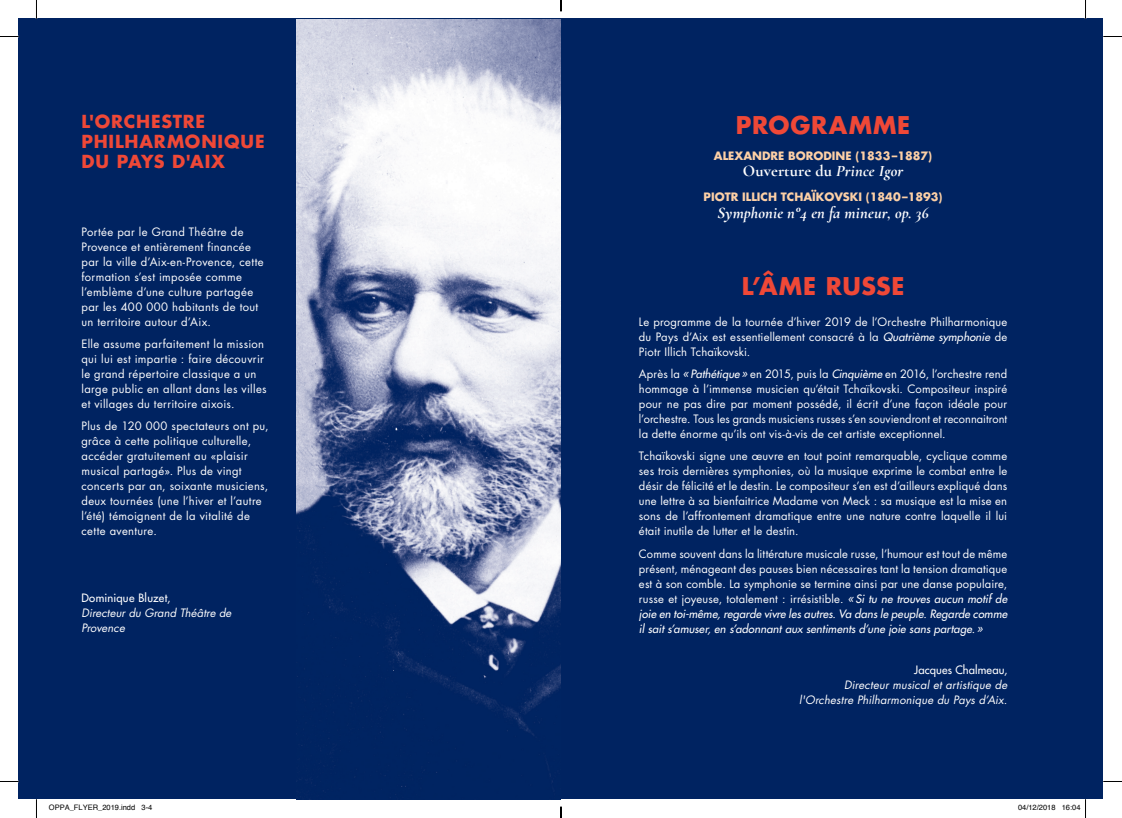
<style>
.page{position:relative;width:1122px;height:818px;background:#fff}
.page>*{position:absolute;margin:0;border:0;box-sizing:border-box;transform-origin:0 0}
.t1{font:700 23.75px "Futura LT";letter-spacing:.03em;color:#ef4837}
.t2{font:700 17.5px/20px "Futura LT";letter-spacing:.045em;color:#ef4837}
.t3{font:italic 700 16.25px "Cormorant Garamond";letter-spacing:.01em;color:#fff}
.t4{font:700 16.25px "Cormorant Garamond";letter-spacing:.01em;color:#fff}
.t5{font:11.25px/15px "Futura LT";letter-spacing:.025em;color:#fff;text-align:justify}
.t6{font:italic 11.25px/15px "Futura LT";letter-spacing:.01em;color:#fff;text-align:right}
.t7{font:700 11.25px "Futura LT";color:#fdd0a6}
.t8{font:11.25px "Futura LT";letter-spacing:.015em;color:#fff}
.t9{font:7.5px "Helvetica";color:#000}
.s1{font-style:italic}
</style>
<div class="page">
<div style="left:19px;top:19px;width:1084px;height:779px;background:#002361"></div>
<img style="left:296px;top:19px;width:265px;height:776px">
<svg style="left:0;top:36px;width:19px;height:1px"></svg>
<svg style="left:1103px;top:36px;width:19px;height:1px"></svg>
<svg style="left:36px;top:0;width:1px;height:19px"></svg>
<svg style="left:36px;top:798px;width:1px;height:19px"></svg>
<svg style="left:1085px;top:0;width:1px;height:19px"></svg>
<svg style="left:1062px;top:798px;width:24px;height:19px"></svg>
<svg style="left:560px;top:0;width:2px;height:11px"></svg>
<svg style="left:560px;top:806px;width:2px;height:11px"></svg>
<h2 class="t2" style="left:81px;top:111px;width:185px">L'ORCHESTRE<br>PHILHARMONIQUE<br>DU PAYS D'AIX</h2>
<p class="t5" style="left:81px;top:224px;width:184px;text-align:left">Portée par le Grand Théâtre de<br>Provence et entièrement financée par la ville d’Aix-en-Provence, cette formation s’est imposée comme l’emblème d’une culture partagée par les 400 000 habitants de tout un territoire autour d’Aix.</p>
<p class="t5" style="left:81px;top:336px;width:187px;text-align:left">Elle assume parfaitement la mission qui lui est impartie : faire découvrir le grand répertoire classique a un large public en allant dans les villes et villages du territoire aixois.</p>
<p class="t5" style="left:81px;top:418px;width:189px;text-align:left">Plus de 120 000 spectateurs ont pu, grâce à cette politique culturelle, accéder gratuitement au «plaisir musical partagé». Plus de vingt concerts par an, soixante musiciens, deux tournées (une l’hiver et l’autre l’été) témoignent de la vitalité de cette aventure.</p>
<p class="t8" style="left:81px;top:590px;width:90px">Dominique Bluzet,</p>
<p class="t6" style="left:81px;top:605px;width:151px;text-align:left">Directeur du Grand Théâtre de<br>Provence</p>
<h1 class="t1" style="left:736px;top:109px;width:176px">PROGRAMME</h1>
<p class="t7" style="left:714px;top:148px;width:220px">ALEXANDRE BORODINE (1833–1887)</p>
<h3 class="t4" style="left:743px;top:161px;width:162px">Ouverture du <span class="s1">Prince Igor</span></h3>
<p class="t7" style="left:703px;top:189px;width:240px">PIOTR ILLICH TCHAÏKOVSKI (1840–1893)</p>
<h3 class="t3" style="left:717px;top:202px;width:213px">Symphonie n°4 en fa mineur, op. 36</h3>
<h1 class="t1" style="left:742px;top:270px;width:164px">L’ÂME RUSSE</h1>
<p class="t5" style="left:639px;top:314px;width:370px">Le programme de la tournée d’hiver 2019 de l’Orchestre Philharmonique du Pays d’Aix est essentiellement consacré à la <span class="s1">Quatrième symphoni</span><span class="s1">e</span> de Piotr Illich Tchaïkovski.</p>
<p class="t5" style="left:639px;top:366px;width:370px">Après la <span class="s1">« Pathétique»</span> en 2015, puis la <span class="s1">Cinquième</span> en 2016, l’orchestre rend hommage à l’immense musicien qu’était Tchaïkovski. Compositeur inspiré pour ne pas dire par moment possédé, il écrit d’une façon idéale pour l’orchestre. Tous les grands musiciens russes s’en souviendront et reconnaitront la dette énorme qu’ils ont vis-à-vis de cet artiste exceptionnel.</p>
<p class="t5" style="left:639px;top:448px;width:370px">Tchaïkovski signe une œuvre en tout point remarquable, cyclique comme ses trois dernières symphonies, où la musique exprime le combat entre le désir de félicité et le destin. Le compositeur s’en est d’ailleurs expliqué dans une lettre à sa bienfaitrice Madame von Meck : sa musique est la mise en sons de l’affrontement dramatique entre une nature contre laquelle il lui était inutile de lutter et le destin.</p>
<p class="t5" style="left:639px;top:546px;width:370px">Comme souvent dans la littérature musicale russe, l’humour est tout de même présent, ménageant des pauses bien nécessaires tant la tension dramatique est à son comble. La symphonie se termine ainsi par une danse populaire, russe et joyeuse, totalement : irrésistible. <span class="s1">« Si tu ne trouves aucun motif de joie en toi-même, regarde vivre les autres. Va dans le peuple. Regarde comme il sait s’amuser, en s’adonnant aux sentiments d’une joie sans partage.»</span></p>
<p class="t8" style="left:914px;top:661px;width:95px">Jacques Chalmeau,</p>
<p class="t6" style="left:799px;top:676px;width:209px">Directeur musical et artistique de l'Orchestre Philharmonique du Pays d’Aix.</p>
<p class="t9" style="left:49px;top:801px;width:105px">OPPA_FLYER_2019.indd 3-4</p>
<p class="t9" style="left:1018px;top:801px;width:64px">04/12/2018 16:04</p>
</div>
